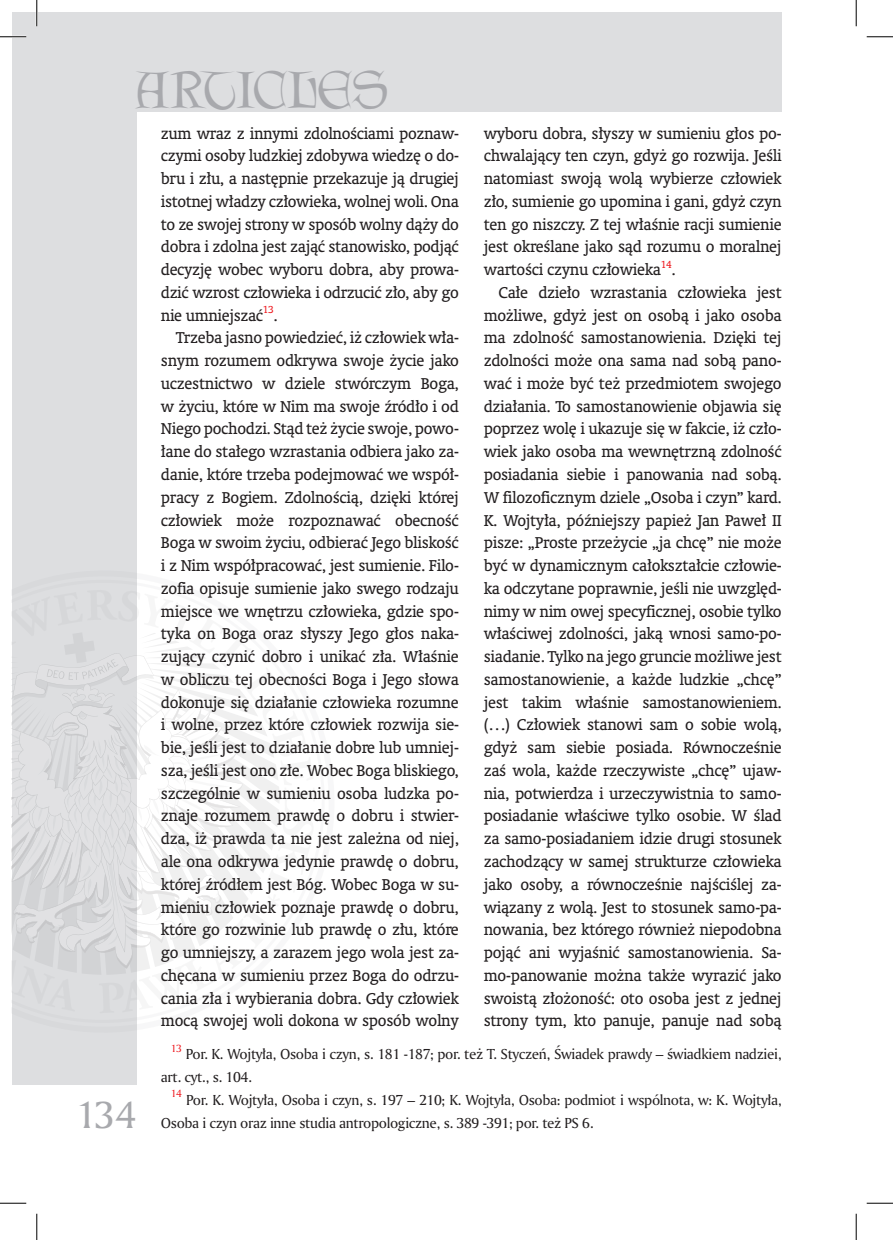
<style>
.page{position:relative;width:893px;height:1240px;background:#fff}
.page>*{position:absolute;margin:0;border:0;box-sizing:border-box;transform-origin:0 0}
.t1{font:46.55px "Lettergical PL";color:#a8a9ad}
.t2{font:36.75px "Amerigo PL";color:#a8a9ad}
.Normalny{font:15.75px/22.8px "Oranda PL";letter-spacing:-.02em;color:#231f20;text-align:justify}
.art-przypis{font:14px/22.8px "Amerigo PL";letter-spacing:-.025em;color:#231f20}
.art-przypis-2{font:10.15px "Amerigo PL";color:#ee1d23}
.Normalny-2{font:10.15px "Oranda PL";color:#ee1d23}
</style>
<div class="page">
<div style="left:12px;top:12px;width:124px;height:1071px;background:#dddee0"></div>
<div style="left:12px;top:12px;width:769px;height:99px;background:#dddee0"></div>
<svg style="left:12px;top:589px;width:267px;height:424px"></svg>
<hr style="left:0;top:36px;width:26px;height:2px;background:#fff">
<hr style="left:36px;top:0;width:2px;height:26px;background:#fff">
<svg style="left:0;top:36px;width:26px;height:1px"></svg>
<svg style="left:866px;top:36px;width:26px;height:1px"></svg>
<svg style="left:0;top:1202px;width:26px;height:1px"></svg>
<svg style="left:866px;top:1202px;width:26px;height:1px"></svg>
<svg style="left:36px;top:0;width:1px;height:26px"></svg>
<svg style="left:36px;top:1213px;width:1px;height:26px"></svg>
<svg style="left:855px;top:0;width:1px;height:26px"></svg>
<svg style="left:855px;top:1213px;width:1px;height:26px"></svg>
<h1 class="t1" style="left:136px;top:61px;width:254px">ARTICLES</h1>
<p class="Normalny" style="left:161px;top:121px;width:299px">zum wraz z innymi zdolnościami poznaw&shy;czymi osoby ludzkiej zdobywa wiedzę o do&shy;bru i złu, a następnie przekazuje ją drugiej istotnej władzy człowieka, wolnej woli. Ona to ze swojej strony w sposób wolny dąży do dobra i zdolna jest zająć stanowisko, podjąć decyzję wobec wyboru dobra, aby prowa&shy;dzić wzrost człowieka i odrzucić zło, aby go nie umniejszać</p>
<p class="Normalny-2" style="left:263px;top:303px;width:12px">13</p>
<p class="Normalny" style="left:273px;top:303px;width:6px">.</p>
<p class="Normalny" style="left:161px;top:326px;width:299px;text-indent:15px">Trzeba jasno powiedzieć, iż człowiek wła&shy;snym rozumem odkrywa swoje życie jako uczestnictwo w dziele stwórczym Boga, w życiu, które w Nim ma swoje źródło i od Niego pochodzi. Stąd też życie swoje, powo&shy;łane do stałego wzrastania odbiera jako za&shy;danie, które trzeba podejmować we współ&shy;pracy z Bogiem. Zdolnością, dzięki której człowiek może rozpoznawać obecność Boga w swoim życiu, odbierać Jego bliskość i z Nim współpracować, jest sumienie. Filo&shy;zofia opisuje sumienie jako swego rodzaju miejsce we wnętrzu człowieka, gdzie spo&shy;tyka on Boga oraz słyszy Jego głos naka&shy;zujący czynić dobro i unikać zła. Właśnie w obliczu tej obecności Boga i Jego słowa dokonuje się działanie człowieka rozumne i wolne, przez które człowiek rozwija sie&shy;bie, jeśli jest to działanie dobre lub umniej&shy;sza, jeśli jest ono złe. Wobec Boga bliskiego, szczególnie w sumieniu osoba ludzka po&shy;znaje rozumem prawdę o dobru i stwier&shy;dza, iż prawda ta nie jest zależna od niej, ale ona odkrywa jedynie prawdę o dobru, której źródłem jest Bóg. Wobec Boga w su&shy;mieniu człowiek poznaje prawdę o dobru, które go rozwinie lub prawdę o złu, które go umniejszy, a zarazem jego wola jest za&shy;chęcana w sumieniu przez Boga do odrzu&shy;cania zła i wybierania dobra. Gdy człowiek mocą swojej woli dokona w sposób wolny</p>
<p class="Normalny" style="left:483px;top:121px;width:299px">wyboru dobra, słyszy w sumieniu głos po&shy;chwalający ten czyn, gdyż go rozwija. Jeśli natomiast swoją wolą wybierze człowiek zło, sumienie go upomina i gani, gdyż czyn ten go niszczy. Z tej właśnie racji sumienie jest określane jako sąd rozumu o moralnej wartości czynu człowieka</p>
<p class="Normalny-2" style="left:660px;top:257px;width:12px">14</p>
<p class="Normalny" style="left:671px;top:258px;width:6px">.</p>
<p class="Normalny" style="left:483px;top:281px;width:299px;text-indent:15px">Całe dzieło wzrastania człowieka jest możliwe, gdyż jest on osobą i jako osoba ma zdolność samostanowienia. Dzięki tej zdolności może ona sama nad sobą pano&shy;wać i może być też przedmiotem swojego działania. To samostanowienie objawia się poprzez wolę i ukazuje się w fakcie, iż czło&shy;wiek jako osoba ma wewnętrzną zdolność posiadania siebie i panowania nad sobą.<br>W filozoficznym dziele „Osoba i czyn” kard.<br>K. Wojtyła, późniejszy papież Jan Paweł II pisze: „Proste przeżycie „ja chcę” nie może być w dynamicznym całokształcie człowie&shy;ka odczytane poprawnie, jeśli nie uwzględ&shy;nimy w nim owej specyficznej, osobie tylko właściwej zdolności, jaką wnosi samo-po&shy;siadanie. Tylko na jego gruncie możliwe jest samostanowienie, a każde ludzkie „chcę” jest takim właśnie samostanowieniem. (…) Człowiek stanowi sam o sobie wolą, gdyż sam siebie posiada. Równocześnie zaś wola, każde rzeczywiste „chcę” ujaw&shy;nia, potwierdza i urzeczywistnia to samo&shy;posiadanie właściwe tylko osobie. W ślad za samo-posiadaniem idzie drugi stosunek zachodzący w samej strukturze człowieka jako osoby, a równocześnie najściślej za&shy;wiązany z wolą. Jest to stosunek samo-pa&shy;nowania, bez którego również niepodobna pojąć ani wyjaśnić samostanowienia. Sa&shy;mo-panowanie można także wyrazić jako swoistą złożoność: oto osoba jest z jednej strony tym, kto panuje, panuje nad sobą</p>
<h2 class="t2" style="left:76px;top:1089px;width:62px">134</h2>
<p class="art-przypis-2" style="left:171px;top:1041px;width:13px">13</p>
<p class="art-przypis" style="left:161px;top:1042px;width:622px;text-indent:25px">Por. K. Wojtyła, Osoba i czyn, s. 181 -187; por. też T. Styczeń, Świadek prawdy – świadkiem nadziei, art. cyt., s. 104.</p>
<p class="art-przypis-2" style="left:171px;top:1086px;width:13px">14</p>
<p class="art-przypis" style="left:161px;top:1088px;width:622px;text-indent:25px">Por. K. Wojtyła, Osoba i czyn, s. 197 – 210; K. Wojtyła, Osoba: podmiot i wspólnota, w: K. Wojtyła,<br>Osoba i czyn oraz inne studia antropologiczne, s. 389 -391; por. też PS 6.</p>
</div>
